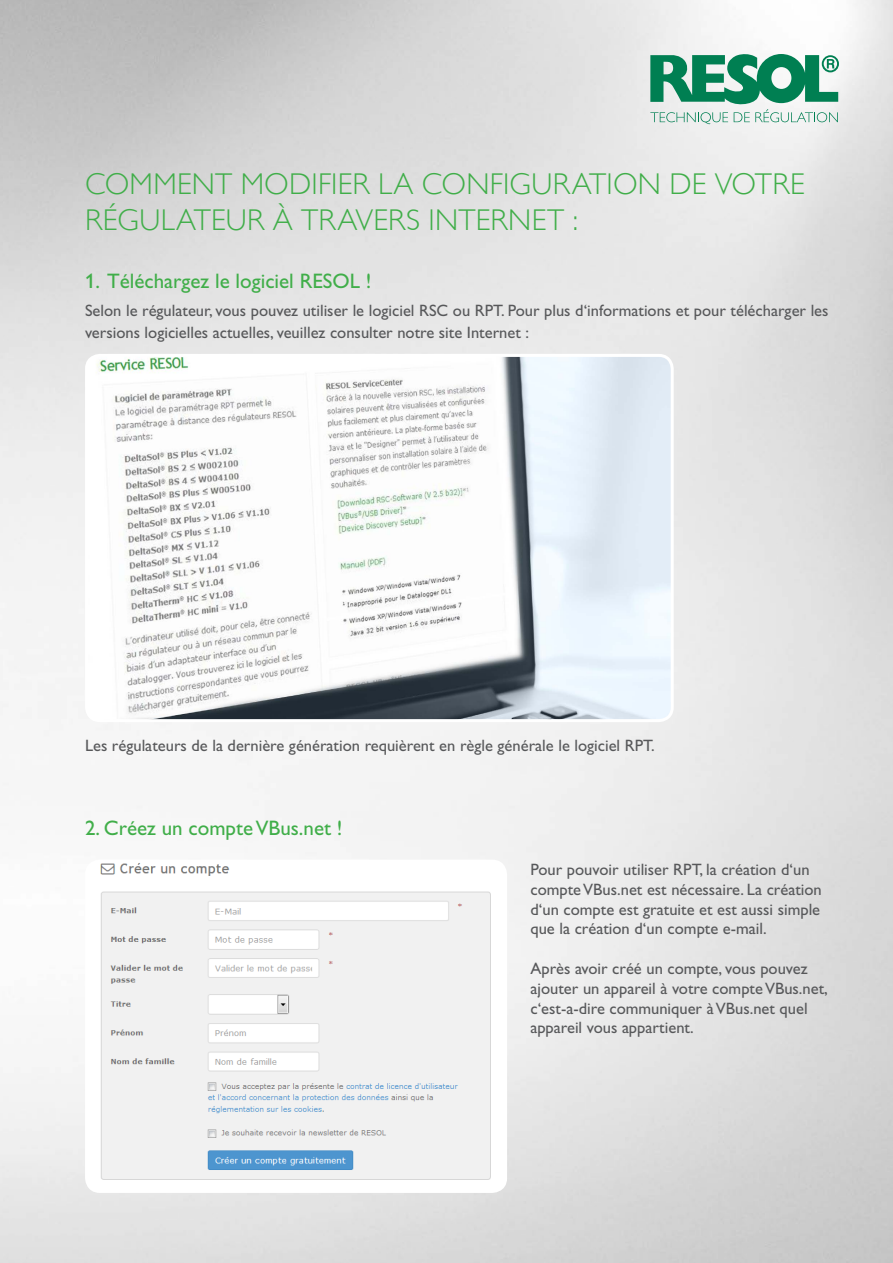
<style>
.page{position:relative;width:893px;height:1263px;background:#fff}
.page>*{position:absolute;margin:0;border:0;box-sizing:border-box;transform-origin:0 0}
.t1{font:300 30px/36px "Gill Sans";letter-spacing:.005em;color:#40ae49}
.t2{font:21px "Gill Alt One";color:#40ae49}
.t3{font:16.5px/19.8px "Gill Alt One";color:#57585a}
</style>
<div class="page">
<svg style="left:650px;top:54px;width:189px;height:70px"></svg>
<img style="left:87px;top:356px;width:585px;height:365px">
<div style="left:85px;top:354px;width:589px;height:368px;border:3px solid #fff;border-radius:13px"></div>
<img style="left:100px;top:864px;width:391px;height:316px">
<div style="left:85px;top:860px;width:422px;height:333px;border:3px solid #fff;border-radius:13px"></div>
<h1 class="t1" style="left:85px;top:165px;width:721px">COMMENT MODIFIER LA CONFIGURATION DE VOTRE<br>RÉGULATEUR À TRAVERS INTERNET :</h1>
<p class="t2" style="left:85px;top:268px;width:288px">1. Téléchargez le logiciel RESOL !</p>
<p class="t3" style="left:85px;top:299px;width:745px;line-height:21.6px">Selon le régulateur, vous pouvez utiliser le logiciel RSC ou RPT. Pour plus d‘informations et pour télécharger les versions logicielles actuelles, veuillez consulter notre site Internet :</p>
<p class="t3" style="left:85px;top:735px;width:571px">Les régulateurs de la dernière génération requièrent en règle générale le logiciel RPT.</p>
<p class="t2" style="left:85px;top:816px;width:259px">2. Créez un compte VBus.net !</p>
<p class="t3" style="left:530px;top:859px;width:293px">Pour pouvoir utiliser RPT, la création d‘un compte VBus.net est nécessaire. La création d‘un compte est gratuite et est aussi simple que la création d‘un compte e-mail.</p>
<p class="t3" style="left:530px;top:958px;width:299px">Après avoir créé un compte, vous pouvez ajouter un appareil à votre compte VBus.net, c‘est-a-dire communiquer à VBus.net quel appareil vous appartient.</p>
</div>
